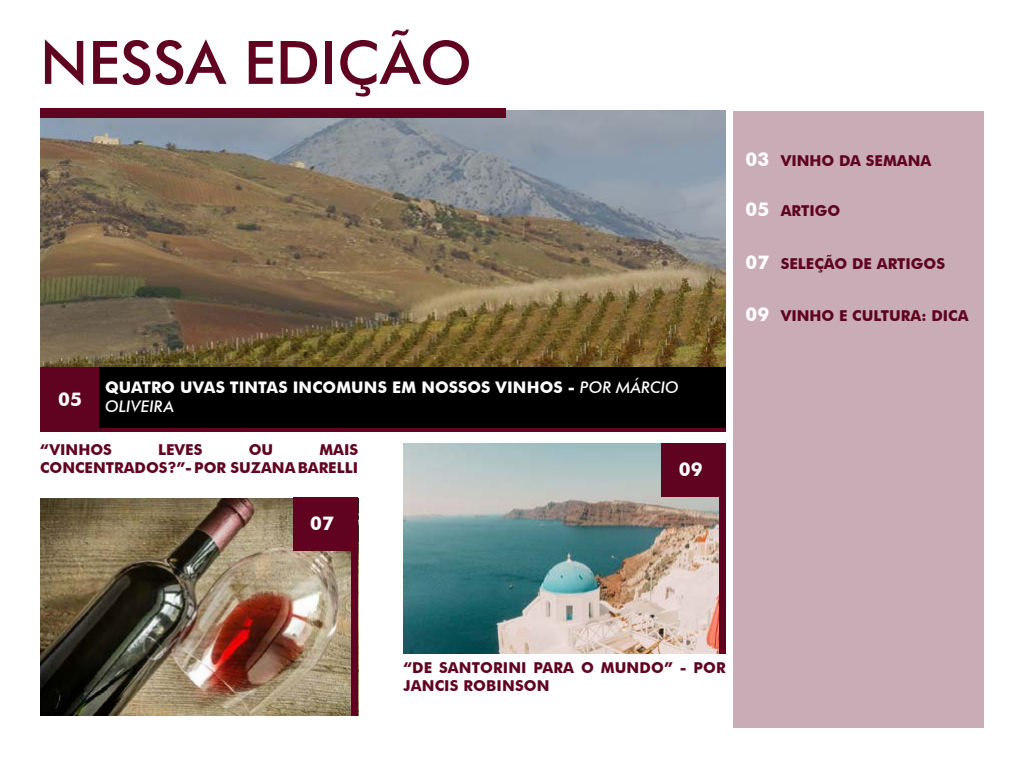
<style>
.page{position:relative;width:1024px;height:768px;background:#fff}
.page>*{position:absolute;margin:0;border:0;box-sizing:border-box;transform-origin:0 0}
.t1{font:500 60px "Futura BT";color:#600320}
.t2{font:700 19px "Futura BT";color:#fff}
.t3{font:700 16px/19.2px "Futura BT";letter-spacing:.005em;color:#fff}
.t4{font:700 15px/18px "Futura BT";color:#600320;text-align:right}
.s1{font-weight:500;font-style:italic}
.s2{font-size:19px;color:#fff}
</style>
<div class="page">
<img style="left:403px;top:444px;width:316px;height:210px">
<div style="left:733px;top:111px;width:251px;height:617px;background:#caacb6"></div>
<img style="left:41px;top:110px;width:685px;height:257px">
<svg style="left:100px;top:427px;width:626px;height:4px;background:#480218"></svg>
<div style="left:40px;top:367px;width:60px;height:64px;background:#600320"></div>
<div style="left:662px;top:444px;width:58px;height:53px;background:#600320"></div>
<img style="left:40px;top:499px;width:311px;height:217px">
<div style="left:293px;top:497px;width:58px;height:54px;background:#600320"></div>
<div style="left:351px;top:497px;width:7px;height:219px;background:#600320"></div>
<div style="left:719px;top:444px;width:7px;height:210px;background:#600320"></div>
<div style="left:99px;top:367px;width:627px;height:60px;background:#000"></div>
<div style="left:40px;top:109px;width:466px;height:9px;background:#600320"></div>
<h1 class="t1" style="left:40px;top:26px;width:434px">NESSA EDIÇÃO</h1>
<p class="t3" style="left:105px;top:377px;width:575px">QUATRO UVAS TINTAS INCOMUNS EM NOSSOS VINHOS - <span class="s1">POR MÁRCIO<br>OLIVEIRA</span></p>
<p class="t4" style="left:40px;top:441px;width:73px">“VINHOS</p>
<p class="t4" style="left:158px;top:441px;width:46px">LEVES</p>
<p class="t4" style="left:249px;top:441px;width:26px">OU</p>
<p class="t2" style="left:58px;top:388px;width:25px">05</p>
<p class="t4" style="left:40px;top:441px;width:320px">MAIS<br>CONCENTRADOS?”- POR SUZANA BARELLI</p>
<p class="t2" style="left:679px;top:458px;width:25px">09</p>
<p class="t2" style="left:310px;top:511px;width:25px">07</p>
<p class="t4" style="left:746px;top:152px;width:187px"><span class="s2">03</span> VINHO DA SEMANA</p>
<p class="t4" style="left:746px;top:202px;width:96px"><span class="s2">05</span> ARTIGO</p>
<p class="t4" style="left:746px;top:254px;width:201px"><span class="s2">07</span> SELEÇÃO DE ARTIGOS</p>
<p class="t4" style="left:746px;top:307px;width:224px"><span class="s2">09</span> VINHO E CULTURA: DICA</p>
<p class="t4" style="left:403px;top:658px;width:324px;text-align:left">“DE SANTORINI PARA O MUNDO” - POR<br>JANCIS ROBINSON</p>
</div>
